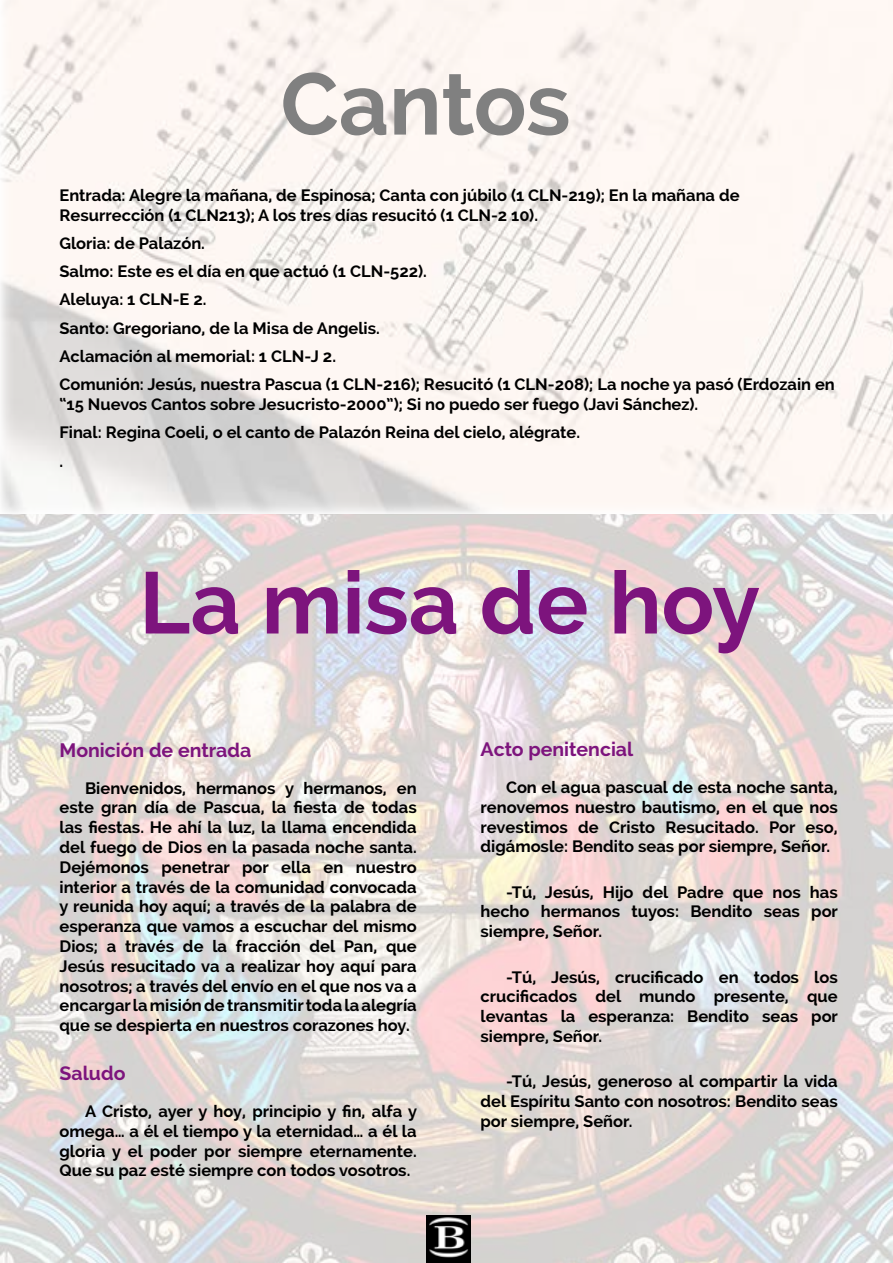
<style>
.page{position:relative;width:893px;height:1263px;background:#fff}
.page>*{position:absolute;margin:0;border:0;box-sizing:border-box;transform-origin:0 0}
.t1{font:700 87px "Raleway";color:#7d147d}
.t2{font:700 87px "Raleway";color:#808080}
.t3{font:700 19.5px "Raleway";color:#7d147d}
.t4{font:700 16.5px/19.8px "Raleway";color:#000;text-align:justify}
</style>
<div class="page">
<img style="left:0;top:0;width:893px;height:1263px">
<img style="left:427px;top:1216px;width:44px;height:47px">
<h1 class="t2" style="left:281px;top:54px;width:291px">Cantos</h1>
<p class="t4" style="left:59px;top:185px;width:682px">Entrada: Alegre la mañana, de Espinosa; Canta con júbilo (1 CLN-219); En la mañana de<br>Resurrección (1 CLN213); A los tres días resucitó (1 CLN-2 10).</p>
<p class="t4" style="left:59px;top:229px;width:777px;line-height:28.3px;text-align:left">Gloria: de Palazón.<br>Salmo: Este es el día en que actuó (1 CLN-522).<br>Aleluya: 1 CLN-E 2.<br>Santo: Gregoriano, de la Misa de Angelis.<br>Aclamación al memorial: 1 CLN-J 2.<br>Comunión: Jesús, nuestra Pascua (1 CLN-216); Resucitó (1 CLN-208); La noche ya pasó (Erdozain en</p>
<p class="t4" style="left:59px;top:390px;width:640px;line-height:28.3px;text-align:left">“15 Nuevos Cantos sobre Jesucristo-2000”); Si no puedo ser fuego (Javi Sánchez).<br>Final: Regina Coeli, o el canto de Palazón Reina del cielo, alégrate.<br>.</p>
<h1 class="t1" style="left:139px;top:553px;width:622px">La misa de hoy</h1>
<p class="t3" style="left:60px;top:739px;width:193px">Monición de entrada</p>
<p class="t4" style="left:60px;top:778px;width:359px;text-indent:26px">Bienvenidos, hermanos y hermanos, en este gran día de Pascua, la fiesta de todas las fiestas. He ahí la luz, la llama encendida del fuego de Dios en la pasada noche santa.<br>Dejémonos penetrar por ella en nuestro interior a través de la comunidad convocada y reunida hoy aquí; a través de la palabra de esperanza que vamos a escuchar del mismo Dios; a través de la fracción del Pan, que Jesús resucitado va a realizar hoy aquí para nosotros; a través del envío en el que nos va a encargar la misión de transmitir toda la alegría que se despierta en nuestros corazones hoy.</p>
<p class="t3" style="left:60px;top:1062px;width:67px">Saludo</p>
<p class="t4" style="left:60px;top:1101px;width:359px;text-indent:26px">A Cristo, ayer y hoy, principio y fin, alfa y omega… a él el tiempo y la eternidad… a él la gloria y el poder por siempre eternamente.<br>Que su paz esté siempre con todos vosotros.</p>
<p class="t3" style="left:480px;top:738px;width:154px">Acto penitencial</p>
<p class="t4" style="left:480px;top:777px;width:359px;text-indent:26px">Con el agua pascual de esta noche santa, renovemos nuestro bautismo, en el que nos revestimos de Cristo Resucitado. Por eso, digámosle: Bendito seas por siempre, Señor.</p>
<p class="t4" style="left:480px;top:882px;width:359px;text-indent:26px">-Tú, Jesús, Hijo del Padre que nos has hecho hermanos tuyos: Bendito seas por siempre, Señor.</p>
<p class="t4" style="left:480px;top:967px;width:359px;text-indent:26px">-Tú, Jesús, crucificado en todos los crucificados del mundo presente, que levantas la esperanza: Bendito seas por siempre, Señor.</p>
<p class="t4" style="left:480px;top:1072px;width:359px;text-indent:26px">-Tú, Jesús, generoso al compartir la vida del Espíritu Santo con nosotros: Bendito seas por siempre, Señor.</p>
</div>
